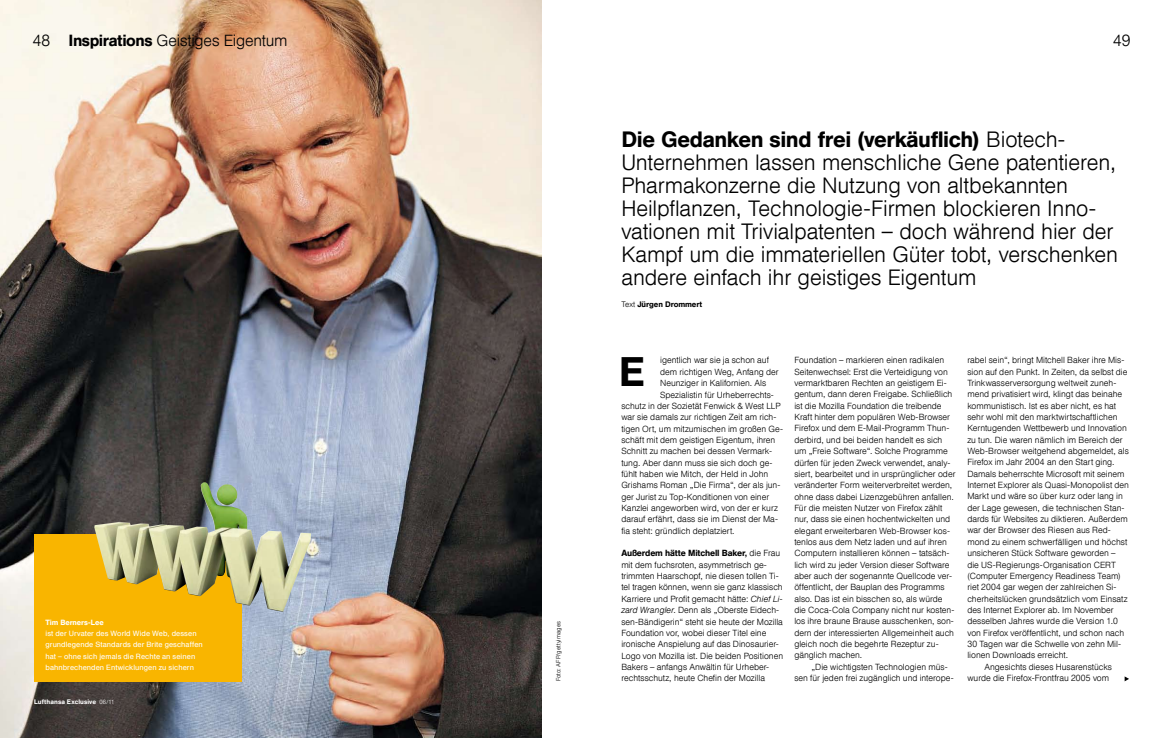
<style>
.page{position:relative;width:1163px;height:738px;background:#fff}
.page>*{position:absolute;margin:0;border:0;box-sizing:border-box;transform-origin:0 0}
.t1{font:500 40.8px "Helvetica DLHCGH";color:#000}
.t2{font:300 22px/23px "Helvetica DLHCGH";color:#000}
.t3{font:300 16px "Helvetica DLHCGH";letter-spacing:-.005em;color:#000}
.t4{font:300 8.8px/11.3px "Helvetica DLHCGH";letter-spacing:.005em;color:#000}
.t5{font:500 7.9px "Helvetica DLHCGH";letter-spacing:.015em;color:#000}
.t6{font:7.5px/11.3px "Helvetica DLHCGH";letter-spacing:.015em;color:#fff}
.t7{font:500 7.5px "Helvetica DLHCGH";letter-spacing:.015em;color:#fff}
.t8{font:500 6.5px "Helvetica DLHCGH";letter-spacing:.035em;color:#fff}
.t9{font:300 6px "Helvetica DLHCGH";letter-spacing:.02em;color:#000}
.s1{font-weight:500}
.s2{font-weight:300;font-size:6px}
.s3{font-weight:300}
.s4{font-style:italic}
</style>
<div class="page">
<img style="left:0;top:0;width:542px;height:737px">
<div style="left:34px;top:533px;width:207px;height:147px;background:#f9b500"></div>
<img style="left:94px;top:482px;width:217px;height:129px">
<svg style="left:1124px;top:676px;width:4px;height:4px"></svg>
<h3 class="t3" style="left:33px;top:31px;width:256px">48 <span class="s1">Inspirations</span> Geistiges Eigentum</h3>
<h3 class="t3" style="left:1112px;top:31px;width:19px">49</h3>
<p class="t7" style="left:45px;top:617px;width:59px">Tim Berners-Lee</p>
<p class="t6" style="left:45px;top:627px;width:159px">ist der Urvater des World Wide Web, dessen grundlegende Standards der Brite geschaffen hat – ohne sich jemals die Rechte an seinen bahnbrechenden Entwicklungen zu sichern</p>
<p class="t9" style="left:554px;top:680px;width:62px;rotate:-90deg">Foto: AFP/gettyimages</p>
<p class="t8" style="left:34px;top:697px;width:82px">Lufthansa Exclusive <span class="s2">06/11</span></p>
<p class="t2" style="left:621px;top:128px;width:498px"><span class="s1">Die Gedanken sind frei (verkäuflich)</span> Biotech-Unternehmen lassen menschliche Gene patentieren, Pharmakonzerne die Nutzung von altbekannten Heilpflanzen, Technologie-Firmen blockieren Inno&shy;vationen mit Trivialpatenten – doch während hier der Kampf um die immateriellen Güter tobt, verschenken andere einfach ihr geistiges Eigentum</p>
<p class="t5" style="left:621px;top:299px;width:82px"><span class="s3">Text</span> Jürgen Drommert</p>
<h1 class="t1" style="left:619px;top:347px;width:27px">E</h1>
<p class="t4" style="left:660px;top:354px;width:110px">igentlich war sie ja schon auf</p>
<p class="t4" style="left:660px;top:366px;width:120px">dem richtigen Weg, Anfang der</p>
<p class="t4" style="left:660px;top:377px;width:108px">Neunziger in Kalifornien. Als</p>
<p class="t4" style="left:660px;top:388px;width:115px">Spezialistin für Urheberrechts-</p>
<p class="t4" style="left:621px;top:400px;width:161px">schutz in der Sozietät Fenwick &amp; West LLP</p>
<p class="t4" style="left:621px;top:411px;width:157px">war sie damals zur richtigen Zeit am rich-</p>
<p class="t4" style="left:621px;top:422px;width:163px">tigen Ort, um mitzumischen im großen Ge-</p>
<p class="t4" style="left:621px;top:434px;width:155px">schäft mit dem geistigen Eigentum, ihren</p>
<p class="t4" style="left:621px;top:445px;width:152px">Schnitt zu machen bei dessen Vermark-</p>
<p class="t4" style="left:621px;top:456px;width:153px">tung. Aber dann muss sie sich doch ge-</p>
<p class="t4" style="left:621px;top:468px;width:148px">fühlt haben wie Mitch, der Held in John</p>
<p class="t4" style="left:621px;top:479px;width:160px">Grishams Roman „Die Firma“, der als jun-</p>
<p class="t4" style="left:621px;top:490px;width:149px">ger Jurist zu Top-Konditionen von einer</p>
<p class="t4" style="left:621px;top:502px;width:158px">Kanzlei angeworben wird, von der er kurz</p>
<p class="t4" style="left:621px;top:513px;width:158px">darauf erfährt, dass sie im Dienst der Ma-</p>
<p class="t4" style="left:621px;top:524px;width:115px">fia steht: gründlich deplatziert.</p>
<p class="t4" style="left:621px;top:547px;width:163px"><span class="s1">Außerdem hätte Mitchell Baker,</span> die Frau mit dem fuchsroten, asymmetrisch ge&shy;trimmten Haarschopf, nie diesen tollen Ti&shy;tel tragen können, wenn sie ganz klassisch Karriere und Profit gemacht hätte: <span class="s4">Chief Li&shy;zard Wrangler</span>. Denn als „Oberste Eidech&shy;sen-Bändigerin“ steht sie heute der Mozilla Foundation vor, wobei dieser Titel eine ironische Anspielung auf das Dinosaurier-Logo von Mozilla ist. Die beiden Positionen Bakers – anfangs Anwältin für Urheber&shy;rechtsschutz, heute Chefin der Mozilla</p>
<p class="t4" style="left:794px;top:354px;width:162px">Foundation – markieren einen radikalen Seitenwechsel: Erst die Verteidigung von vermarktbaren Rechten an geistigem Ei&shy;gentum, dann deren Freigabe. Schließlich ist die Mozilla Foundation die treibende Kraft hinter dem populären Web-Browser Firefox und dem E-Mail-Programm Thun&shy;derbird, und bei beiden handelt es sich um „Freie Software“. Solche Programme dürfen für jeden Zweck verwendet, analy&shy;siert, bearbeitet und in ursprünglicher oder veränderter Form weiterverbreitet werden, ohne dass dabei Lizenzgebühren anfallen.<br>Für die meisten Nutzer von Firefox zählt nur, dass sie einen hochentwickelten und elegant erweiterbaren Web-Browser kos&shy;tenlos aus dem Netz laden und auf ihren Computern installieren können – tatsäch&shy;lich wird zu jeder Version dieser Software aber auch der sogenannte Quellcode ver&shy;öffentlicht, der Bauplan des Programms also. Das ist ein bisschen so, als würde die Coca-Cola Company nicht nur kosten&shy;los ihre braune Brause ausschenken, son&shy;dern der interessierten Allgemeinheit auch gleich noch die begehrte Rezeptur zu&shy;gänglich machen.</p>
<p class="t4" style="left:794px;top:660px;width:161px;text-indent:17px">„Die wichtigsten Technologien müs&shy;sen für jeden frei zugänglich und interope-</p>
<p class="t4" style="left:967px;top:354px;width:158px">rabel sein“, bringt Mitchell Baker ihre Mis-</p>
<p class="t4" style="left:967px;top:366px;width:161px">sion auf den Punkt. In Zeiten, da selbst die</p>
<p class="t4" style="left:967px;top:377px;width:150px">Trinkwasserversorgung weltweit zuneh-</p>
<p class="t4" style="left:967px;top:388px;width:156px">mend privatisiert wird, klingt das beinahe</p>
<p class="t4" style="left:967px;top:400px;width:150px">kommunistisch. Ist es aber nicht, es hat</p>
<p class="t4" style="left:967px;top:411px;width:151px">sehr wohl mit den marktwirtschaftlichen</p>
<p class="t4" style="left:967px;top:422px;width:161px">Kerntugenden Wettbewerb und Innovation</p>
<p class="t4" style="left:967px;top:434px;width:157px">zu tun. Die waren nämlich im Bereich der</p>
<p class="t4" style="left:967px;top:445px;width:163px">Web-Browser weitgehend abgemeldet, als</p>
<p class="t4" style="left:967px;top:456px;width:148px">Firefox im Jahr 2004 an den Start ging.</p>
<p class="t4" style="left:967px;top:468px;width:158px">Damals beherrschte Microsoft mit seinem</p>
<p class="t4" style="left:967px;top:479px;width:163px">Internet Explorer als Quasi-Monopolist den</p>
<p class="t4" style="left:967px;top:490px;width:157px">Markt und wäre so über kurz oder lang in</p>
<p class="t4" style="left:967px;top:502px;width:159px">der Lage gewesen, die technischen Stan-</p>
<p class="t4" style="left:967px;top:513px;width:162px">dards für Websites zu diktieren. Außerdem</p>
<p class="t4" style="left:967px;top:524px;width:145px">war der Browser des Riesen aus Red-</p>
<p class="t4" style="left:967px;top:536px;width:161px">mond zu einem schwerfälligen und höchst</p>
<p class="t4" style="left:967px;top:547px;width:149px">unsicheren Stück Software geworden –</p>
<p class="t4" style="left:967px;top:558px;width:150px">die US-Regierungs-Organisation CERT</p>
<p class="t4" style="left:967px;top:570px;width:155px">(Computer Emergency Readiness Team)</p>
<p class="t4" style="left:967px;top:581px;width:150px">riet 2004 gar wegen der zahlreichen Si-</p>
<p class="t4" style="left:967px;top:592px;width:161px">cherheitslücken grundsätzlich vom Einsatz</p>
<p class="t4" style="left:967px;top:604px;width:148px">des Internet Explorer ab. Im November</p>
<p class="t4" style="left:967px;top:615px;width:152px">desselben Jahres wurde die Version 1.0</p>
<p class="t4" style="left:967px;top:626px;width:158px">von Firefox veröffentlicht, und schon nach</p>
<p class="t4" style="left:967px;top:638px;width:155px">30 Tagen war die Schwelle von zehn Mil-</p>
<p class="t4" style="left:967px;top:649px;width:102px">lionen Downloads erreicht.</p>
<p class="t4" style="left:984px;top:660px;width:129px">Angesichts dieses Husarenstücks</p>
<p class="t4" style="left:967px;top:672px;width:143px">wurde die Firefox-Frontfrau 2005 vom</p>
</div>
